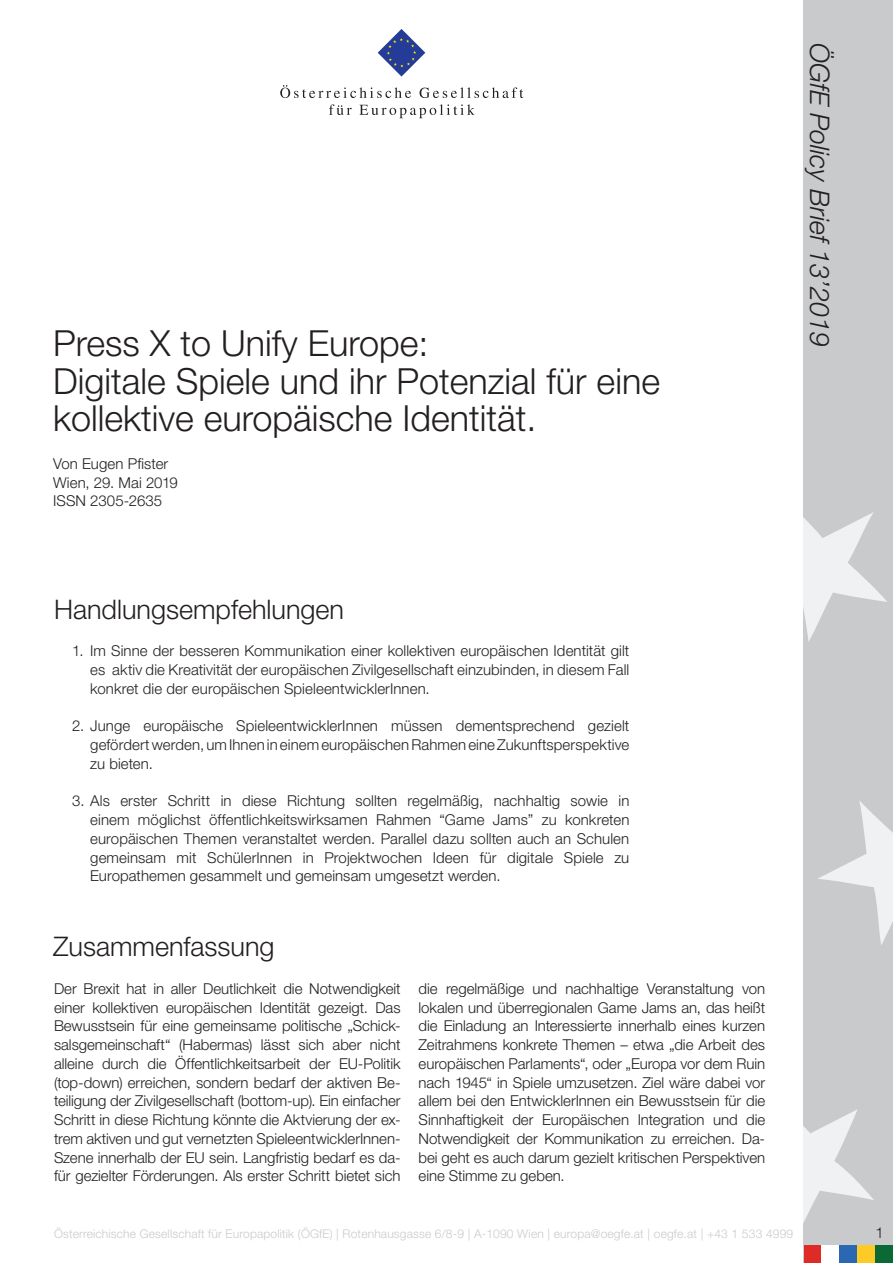
<style>
.page{position:relative;width:893px;height:1263px;background:#fff}
.page>*{position:absolute;margin:0;border:0;box-sizing:border-box;transform-origin:0 0}
.t1{font:300 36px/37.5px "Helvetica Neue LT Std";color:#231f20}
.Untertitel{font:300 27px "Helvetica Neue LT Std";color:#231f20}
.t2{font:italic 300 27px "Helvetica Neue LT Std";color:#231f20}
.Standard_Paragraph{font:300 15px/18.8px "Helvetica Neue LT Std";letter-spacing:.005em;color:#231f20;text-align:justify}
.t3{font:300 12px "Helvetica Neue LT Std";letter-spacing:.015em;color:#c9cacc}
</style>
<div class="page">
<div style="left:804px;top:0;width:89px;height:1263px;background:#c9cacc"></div>
<svg style="left:804px;top:512px;width:83px;height:130px"></svg>
<svg style="left:818px;top:801px;width:75px;height:144px"></svg>
<svg style="left:804px;top:1110px;width:70px;height:111px"></svg>
<svg style="left:378px;top:29px;width:47px;height:48px"></svg>
<svg style="left:280px;top:85px;width:131px;height:13px"></svg>
<svg style="left:420px;top:87px;width:103px;height:11px"></svg>
<svg style="left:329px;top:104px;width:23px;height:11px"></svg>
<svg style="left:359px;top:104px;width:116px;height:14px"></svg>
<div style="left:857px;top:1245px;width:18px;height:18px;background:#fecb26"></div>
<div style="left:839px;top:1245px;width:18px;height:18px;background:#2b68b3"></div>
<div style="left:804px;top:1245px;width:17px;height:18px;background:#de2b26"></div>
<div style="left:875px;top:1245px;width:18px;height:18px;background:#0b6936"></div>
<div style="left:821px;top:1245px;width:18px;height:18px;background:#fff"></div>
<p class="t1" style="left:53px;top:324px;width:608px">Press X to Unify Europe:<br>Digitale Spiele und ihr Potenzial für eine kollektive europäische Identität.</p>
<p class="Standard_Paragraph" style="left:53px;top:454px;width:117px">Von Eugen Pfister</p>
<p class="Standard_Paragraph" style="left:53px;top:472px;width:126px">Wien, 29. Mai 2019</p>
<p class="Standard_Paragraph" style="left:53px;top:491px;width:111px">ISSN 2305-2635</p>
<p class="Untertitel" style="left:54px;top:593px;width:292px">Handlungsempfehlungen</p>
<p class="Standard_Paragraph" style="left:90px;top:641px;width:541px;text-indent:-18px">1. Im Sinne der besseren Kommunikation einer kollektiven europäischen Identität gilt es aktiv die Kreativität der europäischen Zivilgesellschaft einzubinden, in diesem Fall konkret die der europäischen SpieleentwicklerInnen.</p>
<p class="Standard_Paragraph" style="left:90px;top:716px;width:541px;text-indent:-18px">2. Junge europäische SpieleentwicklerInnen müssen dementsprechend gezielt gefördert werden, um Ihnen in einem europäischen Rahmen eine Zukunftsperspektive zu bieten.</p>
<p class="Standard_Paragraph" style="left:90px;top:791px;width:541px;text-indent:-18px">3. Als erster Schritt in diese Richtung sollten regelmäßig, nachhaltig sowie in einem möglichst öffentlichkeitswirksamen Rahmen “Game Jams” zu konkreten europäischen Themen veranstaltet werden. Parallel dazu sollten auch an Schulen gemeinsam mit SchülerInnen in Projektwochen Ideen für digitale Spiele zu Europathemen gesammelt und gemeinsam umgesetzt werden.</p>
<p class="Untertitel" style="left:53px;top:930px;width:223px">Zusammenfassung</p>
<p class="Standard_Paragraph" style="left:54px;top:979px;width:348px">Der Brexit hat in aller Deutlichkeit die Notwendigkeit einer kollektiven europäischen Identität gezeigt. Das Bewusstsein für eine gemeinsame politische „Schick&shy;salsgemeinschaft“ (Habermas) lässt sich aber nicht alleine durch die Öffentlichkeitsarbeit der EU-Politik (top-down) erreichen, sondern bedarf der aktiven Be&shy;teiligung der Zivilgesellschaft (bottom-up). Ein einfacher Schritt in diese Richtung könnte die Aktvierung der ex&shy;trem aktiven und gut vernetzten SpieleentwicklerInnen-Szene innerhalb der EU sein. Langfristig bedarf es da&shy;für gezielter Förderungen. Als erster Schritt bietet sich</p>
<p class="Standard_Paragraph" style="left:419px;top:979px;width:348px">die regelmäßige und nachhaltige Veranstaltung von lokalen und überregionalen Game Jams an, das heißt die Einladung an Interessierte innerhalb eines kurzen Zeitrahmens konkrete Themen – etwa „die Arbeit des europäischen Parlaments“, oder „Europa vor dem Ruin nach 1945“ in Spiele umzusetzen. Ziel wäre dabei vor allem bei den EntwicklerInnen ein Bewusstsein für die Sinnhaftigkeit der Europäischen Integration und die Notwendigkeit der Kommunikation zu erreichen. Da&shy;bei geht es auch darum gezielt kritischen Perspektiven eine Stimme zu geben.</p>
<h2 class="t2" style="left:836px;top:43px;width:305px;rotate:90deg">ÖGfE Policy Brief 13’2019</h2>
<p class="t3" style="left:54px;top:1226px;width:741px">Österreichische Gesellschaft für Europapolitik (ÖGfE) | Rotenhausgasse 6/8-9 | A-1090 Wien | europa@oegfe.at | oegfe.at | +43 1 533 4999</p>
<p class="Standard_Paragraph" style="left:875px;top:1222px;width:10px">1</p>
</div>
